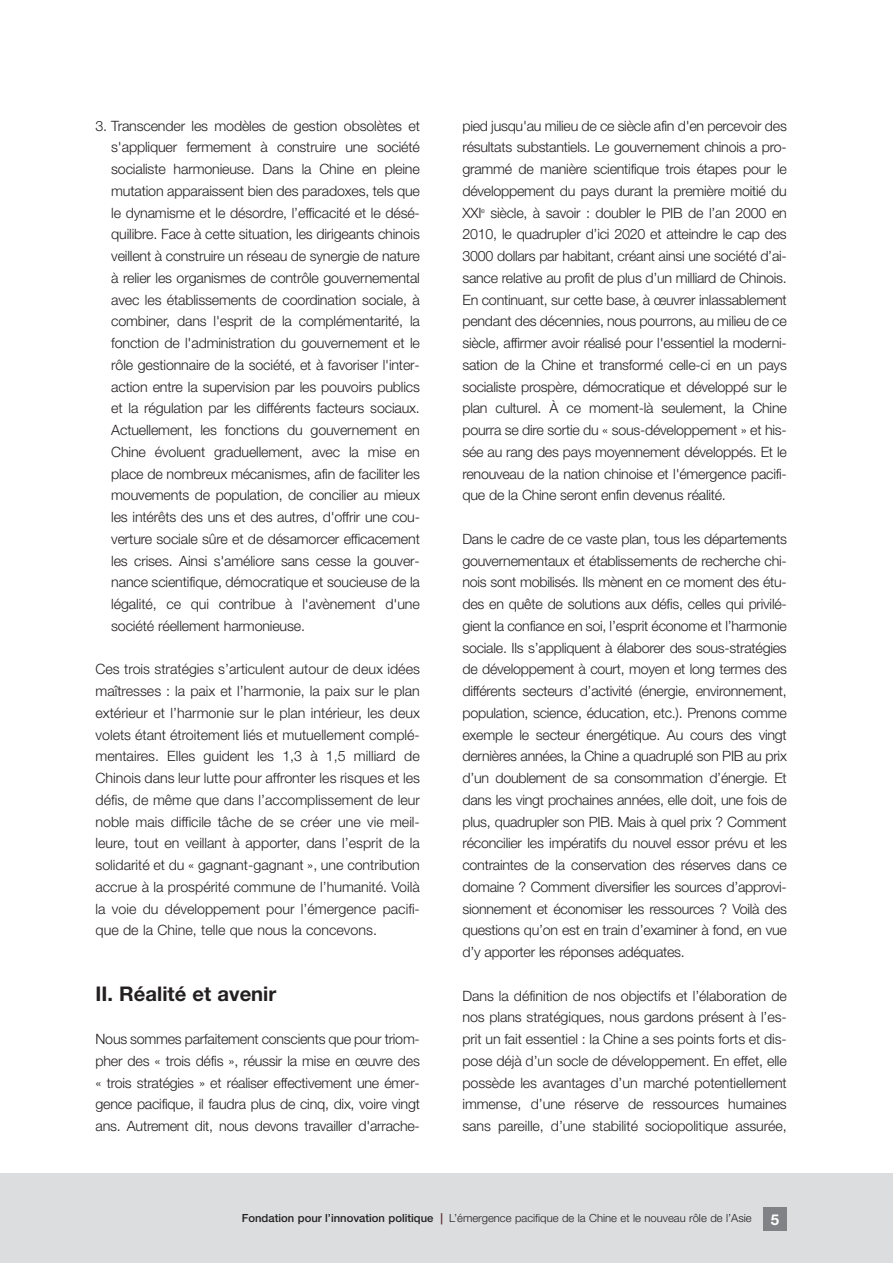
<style>
.page{position:relative;width:893px;height:1263px;background:#fff}
.page>*{position:absolute;margin:0;border:0;box-sizing:border-box;transform-origin:0 0}
.t1{font:700 20.25px "Helvetica Neue";color:#231f20}
.t2{font:700 15px "Helvetica Neue";color:#fff}
.t3{font:300 14.25px/21.8px "Helvetica Neue";letter-spacing:-.015em;color:#231f20;text-align:justify}
.t4{font:300 11.25px "Helvetica Neue";color:#231f20}
.s1{font-weight:500}
.s2{font-weight:500;color:#562e32}
</style>
<div class="page">
<div style="left:0;top:1174px;width:892px;height:89px;background:#dcddde"></div>
<div style="left:763px;top:1208px;width:23px;height:23px;background:#808285"></div>
<p class="t3" style="left:111px;top:116px;width:310px;text-indent:-16px">3. Transcender les modèles de gestion obsolètes et s'appliquer fermement à construire une société socialiste harmonieuse. Dans la Chine en pleine mutation apparaissent bien des paradoxes, tels que le dynamisme et le désordre, l’efficacité et le désé&shy;quilibre. Face à cette situation, les dirigeants chinois veillent à construire un réseau de synergie de nature à relier les organismes de contrôle gouvernemental avec les établissements de coordination sociale, à combiner, dans l'esprit de la complémentarité, la fonction de l'administration du gouvernement et le rôle gestionnaire de la société, et à favoriser l'inter&shy;action entre la supervision par les pouvoirs publics et la régulation par les différents facteurs sociaux.<br>Actuellement, les fonctions du gouvernement en Chine évoluent graduellement, avec la mise en place de nombreux mécanismes, afin de faciliter les mouvements de population, de concilier au mieux les intérêts des uns et des autres, d'offrir une cou&shy;verture sociale sûre et de désamorcer efficacement les crises. Ainsi s'améliore sans cesse la gouver&shy;nance scientifique, démocratique et soucieuse de la légalité, ce qui contribue à l'avènement d'une société réellement harmonieuse.</p>
<p class="t3" style="left:95px;top:660px;width:326px">Ces trois stratégies s’articulent autour de deux idées maîtresses : la paix et l’harmonie, la paix sur le plan extérieur et l’harmonie sur le plan intérieur, les deux volets étant étroitement liés et mutuellement complé&shy;mentaires. Elles guident les 1,3 à 1,5 milliard de Chinois dans leur lutte pour affronter les risques et les défis, de même que dans l’accomplissement de leur noble mais difficile tâche de se créer une vie meil&shy;leure, tout en veillant à apporter, dans l’esprit de la solidarité et du « gagnant-gagnant », une contribution accrue à la prospérité commune de l’humanité. Voilà la voie du développement pour l’émergence pacifi&shy;que de la Chine, telle que nous la concevons.</p>
<h1 class="t1" style="left:95px;top:986px;width:182px">II. Réalité et avenir</h1>
<p class="t3" style="left:95px;top:1029px;width:326px">Nous sommes parfaitement conscients que pour triom&shy;pher des « trois défis », réussir la mise en œuvre des « trois stratégies » et réaliser effectivement une émer&shy;gence pacifique, il faudra plus de cinq, dix, voire vingt ans. Autrement dit, nous devons travailler d'arrache-</p>
<p class="t3" style="left:462px;top:116px;width:326px">pied jusqu'au milieu de ce siècle afin d'en percevoir des résultats substantiels. Le gouvernement chinois a pro&shy;grammé de manière scientifique trois étapes pour le développement du pays durant la première moitié du XXI<sup>e</sup> siècle, à savoir : doubler le PIB de l’an 2000 en 2010, le quadrupler d’ici 2020 et atteindre le cap des 3000 dollars par habitant, créant ainsi une société d’ai&shy;sance relative au profit de plus d’un milliard de Chinois.<br>En continuant, sur cette base, à œuvrer inlassablement pendant des décennies, nous pourrons, au milieu de ce siècle, affirmer avoir réalisé pour l'essentiel la moderni&shy;sation de la Chine et transformé celle-ci en un pays socialiste prospère, démocratique et développé sur le plan culturel. À ce moment-là seulement, la Chine pourra se dire sortie du « sous-développement » et his&shy;sée au rang des pays moyennement développés. Et le renouveau de la nation chinoise et l'émergence pacifi&shy;que de la Chine seront enfin devenus réalité.</p>
<p class="t3" style="left:462px;top:529px;width:326px">Dans le cadre de ce vaste plan, tous les départements gouvernementaux et établissements de recherche chi&shy;nois sont mobilisés. Ils mènent en ce moment des étu&shy;des en quête de solutions aux défis, celles qui privilé&shy;gient la confiance en soi, l’esprit économe et l’harmonie sociale. Ils s’appliquent à élaborer des sous-stratégies de développement à court, moyen et long termes des différents secteurs d’activité (énergie, environnement, population, science, éducation, etc.). Prenons comme exemple le secteur énergétique. Au cours des vingt dernières années, la Chine a quadruplé son PIB au prix d’un doublement de sa consommation d’énergie. Et dans les vingt prochaines années, elle doit, une fois de plus, quadrupler son PIB. Mais à quel prix ? Comment réconcilier les impératifs du nouvel essor prévu et les contraintes de la conservation des réserves dans ce domaine ? Comment diversifier les sources d’approvi&shy;sionnement et économiser les ressources ? Voilà des questions qu’on est en train d’examiner à fond, en vue d’y apporter les réponses adéquates.</p>
<p class="t3" style="left:462px;top:986px;width:326px">Dans la définition de nos objectifs et l’élaboration de nos plans stratégiques, nous gardons présent à l’es&shy;prit un fait essentiel : la Chine a ses points forts et dis&shy;pose déjà d’un socle de développement. En effet, elle possède les avantages d’un marché potentiellement immense, d’une réserve de ressources humaines sans pareille, d’une stabilité sociopolitique assurée,</p>
<p class="t4" style="left:242px;top:1214px;width:511px"><span class="s1">Fondation pour l’innovation politique</span> <span class="s2">|</span> L’émergence pacifique de la Chine et le nouveau rôle de l’Asie</p>
<p class="t2" style="left:771px;top:1214px;width:10px">5</p>
</div>
